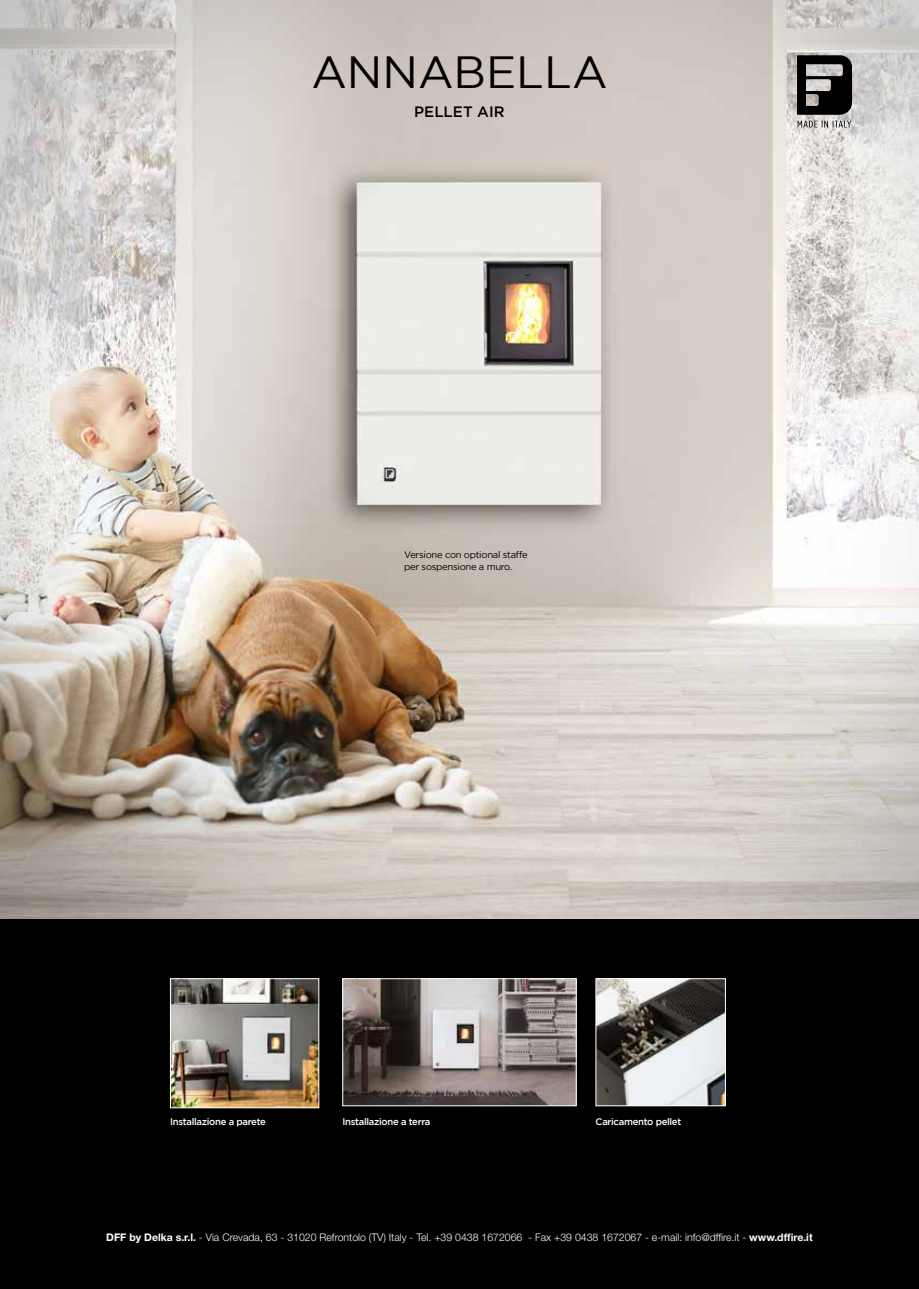
<style>
.page{position:relative;width:919px;height:1289px;background:#fff}
.page>*{position:absolute;margin:0;border:0;box-sizing:border-box;transform-origin:0 0}
.t1{font:45px "Gotham";color:#000}
.t2{font:500 15px "Gotham";color:#000}
.t3{font:300 10.5px "Helvetica Neue LT Std";color:#fff}
.t4{font:500 9.45px "Gotham";letter-spacing:-.03em;color:#fff}
.t5{font:9.45px "Gotham";letter-spacing:-.03em;color:#000}
.s1{font-weight:700}
</style>
<div class="page">
<div style="left:0;top:0;width:918px;height:1288px;background:#000"></div>
<img style="left:0;top:0;width:918px;height:918px">
<img style="left:344px;top:980px;width:230px;height:124px">
<div style="left:342px;top:978px;width:234px;height:128px;border:1px solid #fff"></div>
<img style="left:597px;top:980px;width:126px;height:124px">
<div style="left:595px;top:978px;width:130px;height:128px;border:1px solid #fff"></div>
<img style="left:172px;top:980px;width:145px;height:125px">
<div style="left:170px;top:978px;width:149px;height:129px;border:1px solid #fff"></div>
<svg style="left:797px;top:121px;width:54px;height:6px"></svg>
<svg style="left:797px;top:55px;width:54px;height:60px"></svg>
<p class="t1" style="left:311px;top:47px;width:298px">ANNABELLA</p>
<p class="t2" style="left:414px;top:103px;width:92px">PELLET AIR</p>
<p class="t5" style="left:404px;top:549px;width:125px">Versione con optional staffe</p>
<p class="t5" style="left:404px;top:561px;width:110px">per sospensione a muro.</p>
<p class="t4" style="left:170px;top:1116px;width:97px">Installazione a parete</p>
<p class="t4" style="left:342px;top:1116px;width:89px">Installazione a terra</p>
<p class="t4" style="left:595px;top:1116px;width:87px">Caricamento pellet</p>
<p class="t3" style="left:106px;top:1230px;width:707px"><span class="s1">DFF by Delka s.r.l.</span> - Via Crevada, 63 - 31020 Refrontolo (TV) Italy - Tel. +39 0438 1672066 - Fax +39 0438 1672067 - e-mail: info@dffire.it - <span class="s1">www.dffire.it</span></p>
</div>
